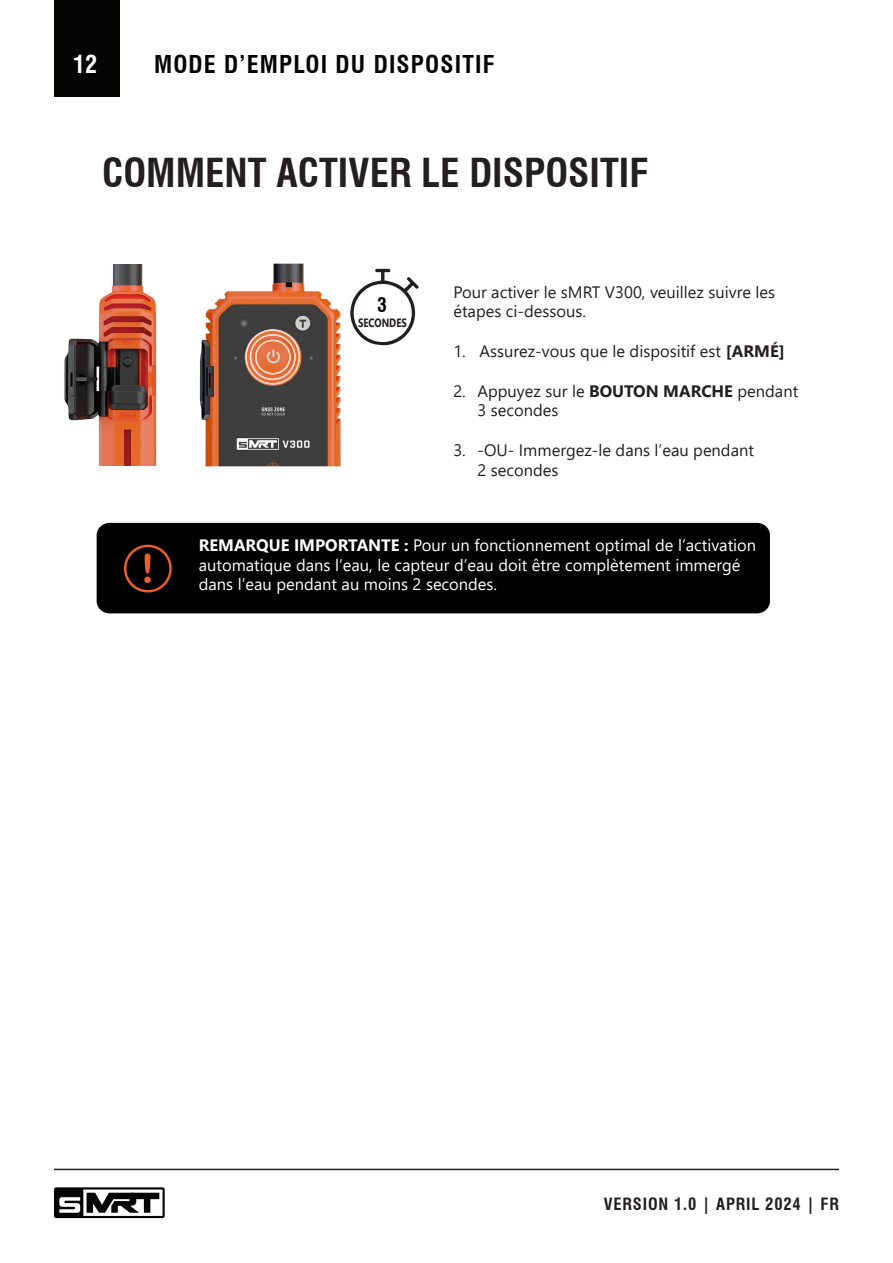
<style>
.page{position:relative;width:893px;height:1263px;background:#fff}
.page>*{position:absolute;margin:0;border:0;box-sizing:border-box;transform-origin:0 0}
.t1{font:700 condensed 39px "Swiss 721 BT";color:#231f20}
.t2{font:700 condensed 24px "Swiss 721 BT";letter-spacing:.05em;color:#040503}
.t3{font:700 condensed 24px "Swiss 721 BT";color:#fff}
.t4{font:700 condensed 19.5px "Swiss 721 BT";color:#040503}
.t5{font:16.5px/19.8px "Segoe UI";color:#231f20}
.t6{font:16.5px/19.8px "Segoe UI";color:#fff}
.t7{font:700 condensed 16.5px "Swiss 721 BT";letter-spacing:.05em;color:#231f20}
.t8{font:700 12px "Segoe UI";color:#231f20;scale:.8 1}
.s1{font-weight:700}
</style>
<div class="page">
<hr style="left:54px;top:1169px;width:785px;height:1px;background:#231f20">
<img style="left:199px;top:264px;width:142px;height:202px">
<img style="left:245px;top:329px;width:55px;height:55px">
<img style="left:64px;top:264px;width:93px;height:202px">
<div style="left:54px;top:0;width:65px;height:97px;background:#040503"></div>
<svg style="left:54px;top:1187px;width:111px;height:31px"></svg>
<svg style="left:350px;top:269px;width:69px;height:76px"></svg>
<div style="left:97px;top:523px;width:673px;height:90px;background:#000;border-radius:13px"></div>
<div style="left:124px;top:545px;width:48px;height:47px;border:2px solid #f15d2a;border-radius:50%"></div>
<svg style="left:145px;top:553px;width:5px;height:21px"></svg>
<div style="left:144px;top:576px;width:7px;height:7px;background:#f15d2a;border-radius:50%"></div>
<p class="t3" style="left:73px;top:50px;width:25px">12</p>
<p class="t2" style="left:154px;top:50px;width:342px">MODE D’EMPLOI DU DISPOSITIF</p>
<p class="t1" style="left:102px;top:149px;width:548px">COMMENT ACTIVER LE DISPOSITIF</p>
<p class="t4" style="left:377px;top:293px;width:11px">3</p>
<p class="t8" style="left:358px;top:311px;width:62px">SECONDES</p>
<p class="t5" style="left:453px;top:280px;width:323px">Pour activer le sMRT V300, veuillez suivre les étapes ci-dessous.</p>
<p class="t5" style="left:453px;top:340px;width:333px">1. Assurez-vous que le dispositif est <span class="s1">[ARMÉ]</span></p>
<p class="t5" style="left:477px;top:379px;width:322px;text-indent:-24px">2. Appuyez sur le <span class="s1">BOUTON MARCHE</span> pendant<br>3 secondes</p>
<p class="t5" style="left:477px;top:439px;width:278px;text-indent:-24px">3. -OU- Immergez-le dans l’eau pendant<br>2 secondes</p>
<p class="t6" style="left:199px;top:534px;width:559px"><span class="s1">REMARQUE IMPORTANTE :</span> Pour un fonctionnement optimal de l’activation automatique dans l’eau, le capteur d’eau doit être complètement immergé dans l’eau pendant au moins 2 secondes.</p>
<p class="t7" style="left:604px;top:1194px;width:237px">VERSION 1.0 | APRIL 2024 | FR</p>
</div>
